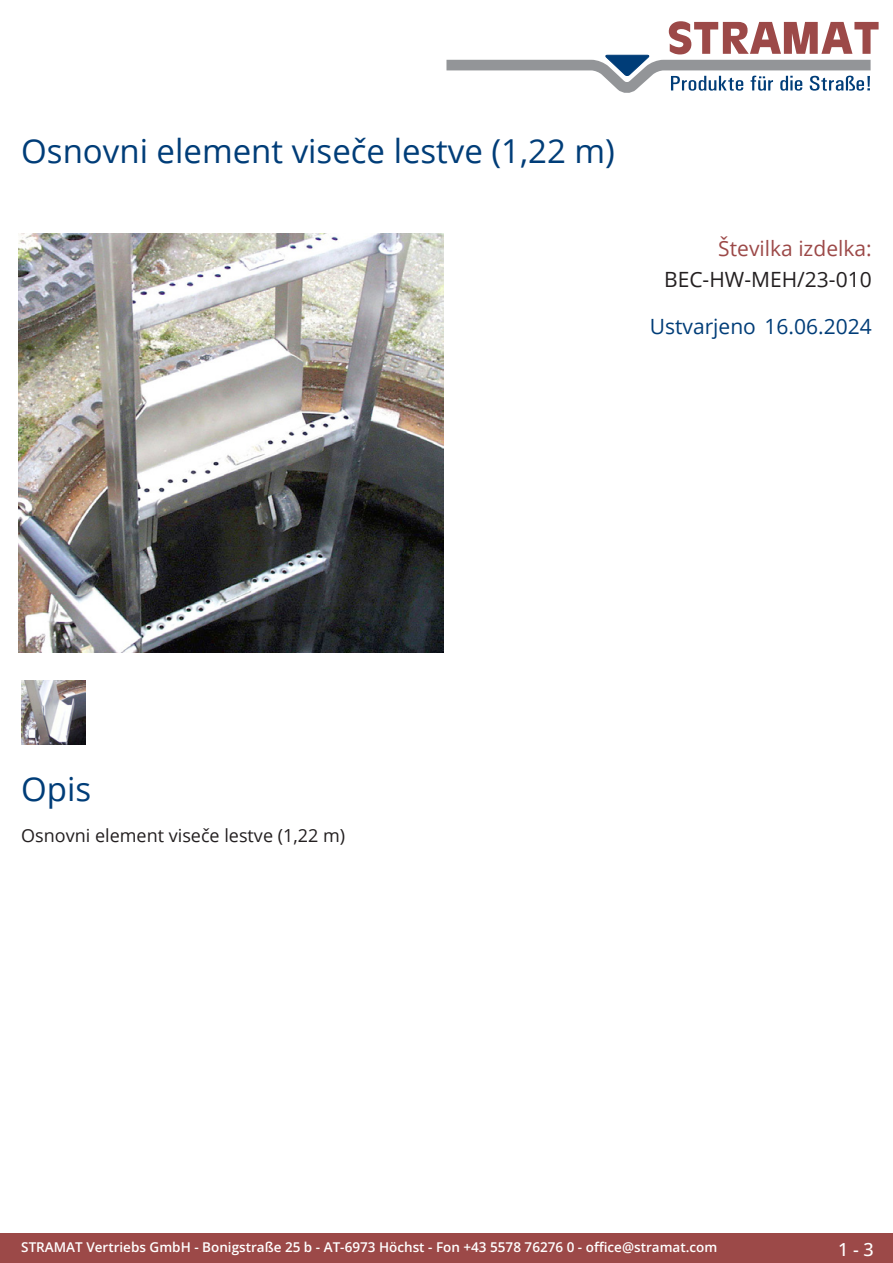
<style>
.page{position:relative;width:893px;height:1263px;background:#fff}
.page>*{position:absolute;margin:0;border:0;box-sizing:border-box;transform-origin:0 0}
.Produkttitel{font:33px "Open Sans";color:#003d78}
.Erstellungsdatum{font:21px "Open Sans";color:#003d78}
.TechDaten_Inhalt{font:21px "Open Sans";color:#231f20}
.TechDaten_Überschrif{font:21px "Open Sans";color:#9c4948}
.Beschreibung_Text{font:18px "Open Sans";color:#231f20}
.t1{font:500 18px "Open Sans";color:#fff}
.t2{font:600 13.5px "Open Sans";color:#fff}
</style>
<div class="page">
<div style="left:0;top:1233px;width:893px;height:30px;background:#9c4948"></div>
<svg style="left:446px;top:21px;width:433px;height:72px"></svg>
<img style="left:18px;top:234px;width:425px;height:418px">
<img style="left:21px;top:680px;width:64px;height:64px">
<p class="Produkttitel" style="left:21px;top:128px;width:595px">Osnovni element viseče lestve (1,22 m)</p>
<p class="TechDaten_Überschrif" style="left:718px;top:234px;width:155px">Številka izdelka:</p>
<p class="TechDaten_Inhalt" style="left:664px;top:265px;width:209px">BEC-HW-MEH/23-010</p>
<p class="Erstellungsdatum" style="left:650px;top:312px;width:223px">Ustvarjeno 16.06.2024</p>
<p class="Produkttitel" style="left:21px;top:766px;width:72px">Opis</p>
<p class="Beschreibung_Text" style="left:21px;top:823px;width:325px">Osnovni element viseče lestve (1,22 m)</p>
<p class="t2" style="left:21px;top:1238px;width:698px">STRAMAT Vertriebs GmbH - Bonigstraße 25 b - AT-6973 Höchst - Fon +43 5578 76276 0 - office@stramat.com</p>
<h3 class="t1" style="left:838px;top:1237px;width:37px">1 - 3</h3>
</div>
